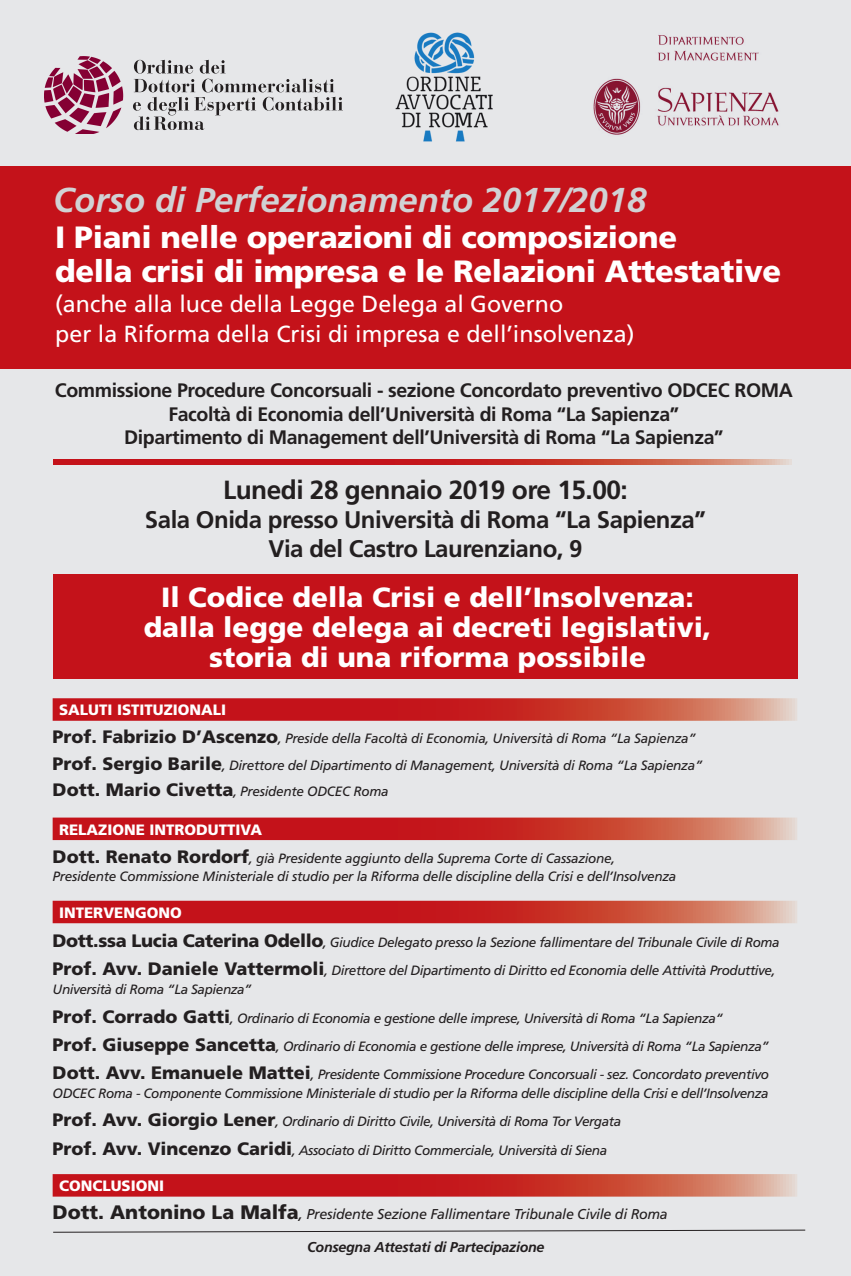
<style>
.page{position:relative;width:851px;height:1276px;background:#fff}
.page>*{position:absolute;margin:0;border:0;box-sizing:border-box;transform-origin:0 0}
.t1{font:italic 700 34.5px "Frutiger";color:#d1d2d4}
.t2{font:900 30.75px/33.8px "Frutiger";letter-spacing:-.01em;color:#fff}
.t3{font:900 27.75px/30px "Frutiger";color:#fff;text-align:center}
.t4{font:700 26.25px "Frutiger";letter-spacing:-.02em;color:#231f20}
.t5{font:700 24px/29.2px "Frutiger";letter-spacing:-.02em;color:#231f20;text-align:center}
.t6{font:23.25px/30px "Frutiger";color:#fff}
.t7{font:700 19.5px/23.2px "Frutiger";letter-spacing:-.02em;color:#231f20;text-align:center}
.t8{font:900 15px "Frutiger";color:#fff}
.t9{font:italic 14.25px "Frutiger";letter-spacing:-.02em;color:#231f20}
.t10{font:italic 700 14.25px "Frutiger";letter-spacing:-.02em;color:#231f20}
.t11{font:italic 13.5px/28.3px "Frutiger";letter-spacing:-.03em;color:#231f20}
.s1{font-weight:900;font-style:normal;font-size:18px}
.s2{font-weight:900;font-style:normal;font-size:19.5px}
.s3{font-size:15px}
</style>
<div class="page">
<div style="left:0;top:315px;width:850px;height:961px;background:#e6e7e9"></div>
<div style="left:0;top:0;width:850px;height:168px;background:#e6e7e9"></div>
<img style="left:45px;top:56px;width:79px;height:77px">
<svg style="left:53px;top:698px;width:744px;height:23px;background:#c93734"></svg>
<svg style="left:53px;top:817px;width:744px;height:23px;background:#c93734"></svg>
<svg style="left:53px;top:900px;width:744px;height:23px;background:#c93936"></svg>
<svg style="left:53px;top:1174px;width:744px;height:22px;background:#c83431"></svg>
<div style="left:0;top:166px;width:850px;height:202px;background:#c4121a"></div>
<svg style="left:53px;top:460px;width:738px;height:5px;background:#c83330"></svg>
<img style="left:593px;top:35px;width:186px;height:100px">
<img style="left:395px;top:32px;width:98px;height:110px">
<svg style="left:133px;top:60px;width:210px;height:70px"></svg>
<div style="left:53px;top:573px;width:744px;height:105px;background:#c4121a"></div>
<svg style="left:53px;top:1229px;width:752px;height:4px"></svg>
<h1 class="t1" style="left:53px;top:179px;width:594px">Corso di Perfezionamento 2017/2018</h1>
<h2 class="t2" style="left:55px;top:220px;width:727px">I Piani nelle operazioni di composizione<br>della crisi di impresa e le Relazioni Attestative</h2>
<h3 class="t6" style="left:55px;top:289px;width:580px">(anche alla luce della Legge Delega al Governo<br>per la Riforma della Crisi di impresa e dell’insolvenza)</h3>
<h3 class="t7" style="left:55px;top:379px;width:739px">Commissione Procedure Concorsuali - sezione Concordato preventivo ODCEC ROMA<br>Facoltà di Economia dell’Università di Roma “La Sapienza”<br>Dipartimento di Management dell’Università di Roma “La Sapienza”</h3>
<h3 class="t4" style="left:223px;top:474px;width:406px">Lunedi 28 gennaio 2019 ore 15.00:</h3>
<h3 class="t5" style="left:145px;top:505px;width:562px">Sala Onida presso Università di Roma “La Sapienza”<br>Via del Castro Laurenziano, 9</h3>
<h3 class="t3" style="left:144px;top:582px;width:569px">Il Codice della Crisi e dell’Insolvenza: dalla legge delega ai decreti legislativi, storia di una riforma possibile</h3>
<p class="t8" style="left:59px;top:701px;width:169px">SALUTI ISTITUZIONALI</p>
<p class="t11" style="left:53px;top:725px;width:651px;line-height:26.4px"><span class="s1">Prof. Fabrizio D’Ascenzo</span>, Preside della Facoltà di Economia, Università di Roma “La Sapienza”<br><span class="s1">Prof. Sergio Barile</span>, Direttore del Dipartimento di Management, Università di Roma “La Sapienza”<br><span class="s1">Dott. Mario Civetta</span>, Presidente ODCEC Roma</p>
<p class="t8" style="left:59px;top:820px;width:205px">RELAZIONE INTRODUTTIVA</p>
<p class="t11" style="left:53px;top:849px;width:625px;line-height:18px"><span class="s1">Dott. Renato Rordorf</span>, già Presidente aggiunto della Suprema Corte di Cassazione,<br>Presidente Commissione Ministeriale di studio per la Riforma delle discipline della Crisi e dell’Insolvenza</p>
<p class="t8" style="left:59px;top:903px;width:124px">INTERVENGONO</p>
<p class="t11" style="left:53px;top:928px;width:728px"><span class="s1">Dott.ssa Lucia Caterina Odello</span>, Giudice Delegato presso la Sezione fallimentare del Tribunale Civile di Roma<br><span class="s1">Prof. Avv. Daniele Vattermoli</span>, Direttore del Dipartimento di Diritto ed Economia delle Attività Produttive,</p>
<p class="t11" style="left:53px;top:975px;width:717px">Università di Roma “La Sapienza”<br><span class="s1">Prof. Corrado Gatti</span>, Ordinario di Economia e gestione delle imprese, Università di Roma “La Sapienza“ <span class="s1">Prof. Giuseppe Sancetta</span>, Ordinario di Economia e gestione delle imprese, Università di Roma “La Sapienza” <span class="s1">Dott. Avv. Emanuele Mattei</span>, Presidente Commissione Procedure Concorsuali - sez. Concordato preventivo</p>
<p class="t11" style="left:53px;top:1079px;width:717px">ODCEC Roma - Componente Commissione Ministeriale di studio per la Riforma delle discipline della Crisi e dell’Insolvenza<br><span class="s1">Prof. Avv. Giorgio Lener</span>, Ordinario di Diritto Civile, Università di Roma Tor Vergata<br><span class="s1">Prof. Avv. Vincenzo Caridi</span>, Associato di Diritto Commerciale, Università di Siena</p>
<p class="t8" style="left:59px;top:1176px;width:107px">CONCLUSIONI</p>
<p class="t9" style="left:53px;top:1206px;width:616px"><span class="s2">Dott. Antonino La Malfa</span><span class="s3">,</span> Presidente Sezione Fallimentare Tribunale Civile di Roma</p>
<p class="t10" style="left:307px;top:1238px;width:239px">Consegna Attestati di Partecipazione</p>
</div>
